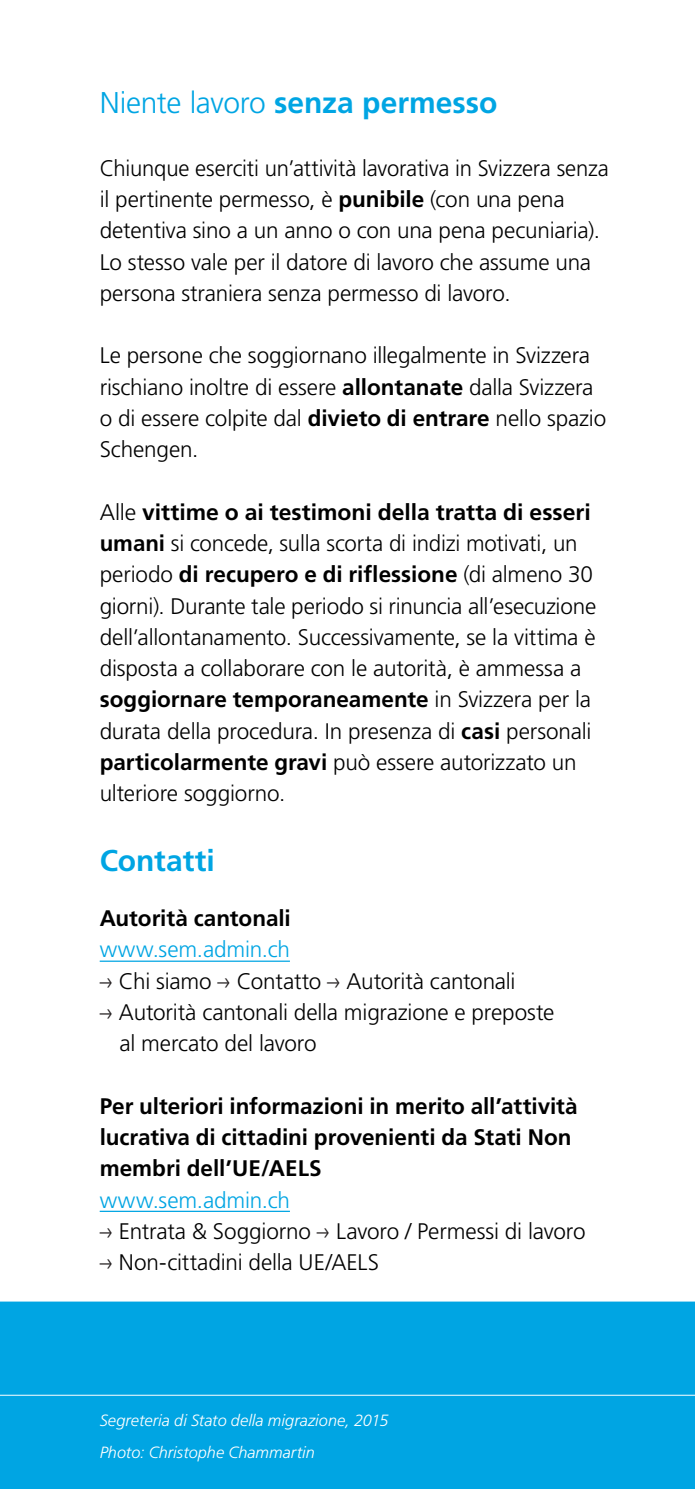
<style>
.page{position:relative;width:695px;height:1489px;background:#fff}
.page>*{position:absolute;margin:0;border:0;box-sizing:border-box;transform-origin:0 0}
.t1{font:700 30px "Frutiger LT Std";color:#00a5e3}
.t2{font:300 22.5px/31.2px "Frutiger LT Std";letter-spacing:-.01em;color:#000}
.t3{font:700 22.5px/31.2px "Frutiger LT Std";color:#000}
.t4{font:300 22.5px "Frutiger LT Std";letter-spacing:-.005em;color:#00a5e3}
.t5{font:italic 300 16.25px "Frutiger LT Std";letter-spacing:.005em;color:#fff}
.s1{font-weight:300}
.s2{font-weight:700}
.s3{color:#231f20}
</style>
<div class="page">
<div style="left:0;top:1301px;width:694px;height:187px;background:#00a5e3"></div>
<hr style="left:0;top:1394px;width:694px;height:1px;background:#fff">
<hr style="left:100px;top:960px;width:190px;height:1px;background:#00a5e3">
<hr style="left:100px;top:1210px;width:190px;height:1px;background:#00a5e3">
<p class="t1" style="left:100px;top:85px;width:399px"><span class="s1">Niente lavoro</span> senza permesso</p>
<p class="t2" style="left:100px;top:153px;width:510px">Chiunque eserciti un’attività lavorativa in Svizzera senza il pertinente permesso, è <span class="s2">punibile</span> (con una pena detentiva sino a un anno o con una pena pecuniaria).<br>Lo stesso vale per il datore di lavoro che assume una persona straniera senza permesso di lavoro.</p>
<p class="t2" style="left:100px;top:340px;width:508px">Le persone che soggiornano illegalmente in Svizzera rischiano inoltre di essere <span class="s2">allontanate</span> dalla Svizzera o di essere colpite dal <span class="s2">divieto di entrare</span> nello spazio Schengen.</p>
<p class="t2" style="left:100px;top:496px;width:498px">Alle <span class="s2">vittime o ai testimoni della tratta di esseri umani</span> si concede, sulla scorta di indizi motivati, un periodo <span class="s2">di recupero e di riflessione</span> (di almeno 30 giorni). Durante tale periodo si rinuncia all’esecuzione dell’allontanamento. Successivamente, se la vittima è disposta a collaborare con le autorità, è ammessa a <span class="s2">soggiornare temporaneamente</span> in Svizzera per la durata della procedura. In presenza di <span class="s2">casi</span> personali <span class="s2">particolarmente gravi</span> può essere autorizzato un ulteriore soggiorno.</p>
<p class="t1" style="left:100px;top:843px;width:117px">Contatti</p>
<p class="t3" style="left:100px;top:902px;width:193px">Autorità cantonali</p>
<p class="t4" style="left:100px;top:936px;width:192px">www.sem.admin.ch</p>
<p class="t2" style="left:100px;top:965px;width:417px"><span class="s3">–›</span> Chi siamo <span class="s3">–›</span> Contatto <span class="s3">–›</span> Autorità cantonali</p>
<p class="t2" style="left:100px;top:996px;width:456px"><span class="s3">–›</span> Autorità cantonali della migrazione e preposte</p>
<p class="t2" style="left:119px;top:1028px;width:199px">al mercato del lavoro</p>
<p class="t3" style="left:100px;top:1090px;width:479px">Per ulteriori informazioni in merito all’attività lucrativa di cittadini provenienti da Stati Non membri dell’UE/AELS</p>
<p class="t4" style="left:100px;top:1186px;width:192px">www.sem.admin.ch</p>
<p class="t2" style="left:100px;top:1215px;width:487px"><span class="s3">–›</span> Entrata &amp; Soggiorno <span class="s3">–›</span> Lavoro / Permessi di lavoro</p>
<p class="t2" style="left:100px;top:1246px;width:281px"><span class="s3">–›</span> Non-cittadini della UE/AELS</p>
<p class="t5" style="left:100px;top:1411px;width:290px">Segreteria di Stato della migrazione, 2015</p>
<p class="t5" style="left:100px;top:1442px;width:217px">Photo: Christophe Chammartin</p>
</div>
